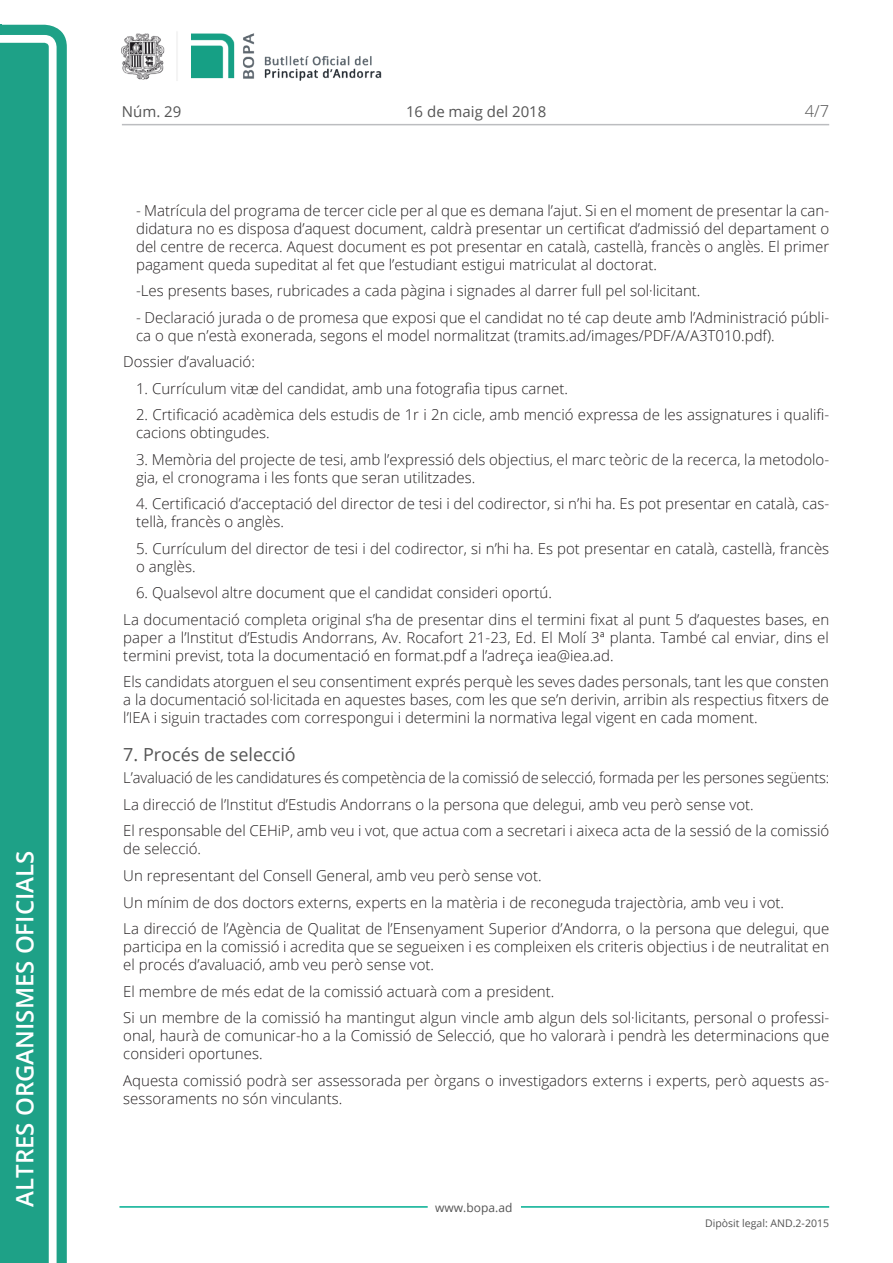
<style>
.page{position:relative;width:893px;height:1263px;background:#fff}
.page>*{position:absolute;margin:0;border:0;box-sizing:border-box;transform-origin:0 0}
.t1{font:600 24px "Open Sans";color:#fff}
.Titol_6{font:18px "Open Sans";color:#545454}
.t2{font:300 16.5px "Open Sans";color:#545454}
.Body_text{font:300 15px/18px "Open Sans";color:#231f20;text-align:justify}
.Body_text_i{font:300 15px/18px "Open Sans";color:#231f20}
.t3{font:15px "Open Sans";color:#545454}
.t4{font:12px "Open Sans";color:#545454}
.t5{font:10.5px "Open Sans";color:#545454}
</style>
<div class="page">
<svg style="left:0;top:25px;width:67px;height:1238px;fill:#1ea187"></svg>
<div style="left:0;top:43px;width:49px;height:1220px;background:#1ea187"></div>
<img style="left:122px;top:32px;width:260px;height:49px">
<hr style="left:119px;top:1206px;width:309px;height:2px;background:#00ae91">
<hr style="left:521px;top:1206px;width:308px;height:2px;background:#00ae91">
<hr style="left:122px;top:124px;width:707px;height:1px;background:#bcbdc0">
<h1 class="t1" style="left:8px;top:1207px;width:358px;rotate:-90deg">Altres organismes oficials</h1>
<p class="t3" style="left:122px;top:102px;width:61px">Núm. 29</p>
<p class="t3" style="left:406px;top:102px;width:142px">16 de maig del 2018</p>
<p class="t2" style="left:805px;top:100px;width:26px">4/7</p>
<p class="Body_text_i" style="left:136px;top:201px;width:695px;text-align:justify">- Matrícula del programa de tercer cicle per al que es demana l’ajut. Si en el moment de presentar la can&shy;didatura no es disposa d’aquest document, caldrà presentar un certificat d’admissió del departament o del centre de recerca. Aquest document es pot presentar en català, castellà, francès o anglès. El primer pagament queda supeditat al fet que l’estudiant estigui matriculat al doctorat.</p>
<p class="Body_text_i" style="left:136px;top:281px;width:566px">-Les presents bases, rubricades a cada pàgina i signades al darrer full pel sol·licitant.</p>
<p class="Body_text_i" style="left:136px;top:308px;width:695px">- Declaració jurada o de promesa que exposi que el candidat no té cap deute amb l’Administració públi&shy;ca o que n’està exonerada, segons el model normalitzat (tramits.ad/images/PDF/A/A3T010.pdf).</p>
<p class="Body_text" style="left:123px;top:352px;width:133px">Dossier d’avaluació:</p>
<p class="Body_text_i" style="left:136px;top:379px;width:433px">1. Currículum vitæ del candidat, amb una fotografia tipus carnet.</p>
<p class="Body_text_i" style="left:136px;top:405px;width:695px">2. Crtificació acadèmica dels estudis de 1r i 2n cicle, amb menció expressa de les assignatures i qualifi&shy;cacions obtingudes.</p>
<p class="Body_text_i" style="left:136px;top:450px;width:695px">3. Memòria del projecte de tesi, amb l’expressió dels objectius, el marc teòric de la recerca, la metodolo&shy;gia, el cronograma i les fonts que seran utilitzades.</p>
<p class="Body_text_i" style="left:136px;top:494px;width:695px">4. Certificació d’acceptació del director de tesi i del codirector, si n’hi ha. Es pot presentar en català, cas&shy;tellà, francès o anglès.</p>
<p class="Body_text_i" style="left:136px;top:539px;width:695px">5. Currículum del director de tesi i del codirector, si n’hi ha. Es pot presentar en català, castellà, francès o anglès.</p>
<p class="Body_text_i" style="left:136px;top:583px;width:417px">6. Qualsevol altre document que el candidat consideri oportú.</p>
<p class="Body_text" style="left:123px;top:610px;width:707px">La documentació completa original s’ha de presentar dins el termini fixat al punt 5 d’aquestes bases, en paper a l’Institut d’Estudis Andorrans, Av. Rocafort 21-23, Ed. El Molí 3ª planta. També cal enviar, dins el termini previst, tota la documentació en format.pdf a l’adreça iea@iea.ad.</p>
<p class="Body_text" style="left:123px;top:672px;width:707px">Els candidats atorguen el seu consentiment exprés perquè les seves dades personals, tant les que consten a la documentació sol·licitada en aquestes bases, com les que se’n derivin, arribin als respectius fitxers de l’IEA i siguin tractades com correspongui i determini la normativa legal vigent en cada moment.</p>
<p class="Titol_6" style="left:123px;top:742px;width:174px">7. Procés de selecció</p>
<p class="Body_text" style="left:123px;top:769px;width:708px">L’avaluació de les candidatures és competència de la comissió de selecció, formada per les persones següents:</p>
<p class="Body_text" style="left:123px;top:795px;width:632px">La direcció de l’Institut d’Estudis Andorrans o la persona que delegui, amb veu però sense vot.</p>
<p class="Body_text" style="left:123px;top:822px;width:707px">El responsable del CEHiP, amb veu i vot, que actua com a secretari i aixeca acta de la sessió de la comissió de selecció.</p>
<p class="Body_text" style="left:123px;top:866px;width:420px">Un representant del Consell General, amb veu però sense vot.</p>
<p class="Body_text" style="left:123px;top:893px;width:662px">Un mínim de dos doctors externs, experts en la matèria i de reconeguda trajectòria, amb veu i vot.</p>
<p class="Body_text" style="left:123px;top:919px;width:707px">La direcció de l’Agència de Qualitat de l’Ensenyament Superior d’Andorra, o la persona que delegui, que participa en la comissió i acredita que se segueixen i es compleixen els criteris objectius i de neutralitat en el procés d’avaluació, amb veu però sense vot.</p>
<p class="Body_text" style="left:123px;top:982px;width:433px">El membre de més edat de la comissió actuarà com a president.</p>
<p class="Body_text" style="left:123px;top:1008px;width:707px">Si un membre de la comissió ha mantingut algun vincle amb algun dels sol·licitants, personal o professi&shy;onal, haurà de comunicar-ho a la Comissió de Selecció, que ho valorarà i pendrà les determinacions que consideri oportunes.</p>
<p class="Body_text" style="left:123px;top:1071px;width:707px">Aquesta comissió podrà ser assessorada per òrgans o investigadors externs i experts, però aquests as&shy;sessoraments no són vinculants.</p>
<p class="t4" style="left:435px;top:1199px;width:79px">www.bopa.ad</p>
<p class="t5" style="left:705px;top:1216px;width:125px">Dipòsit legal: AND.2-2015</p>
</div>
